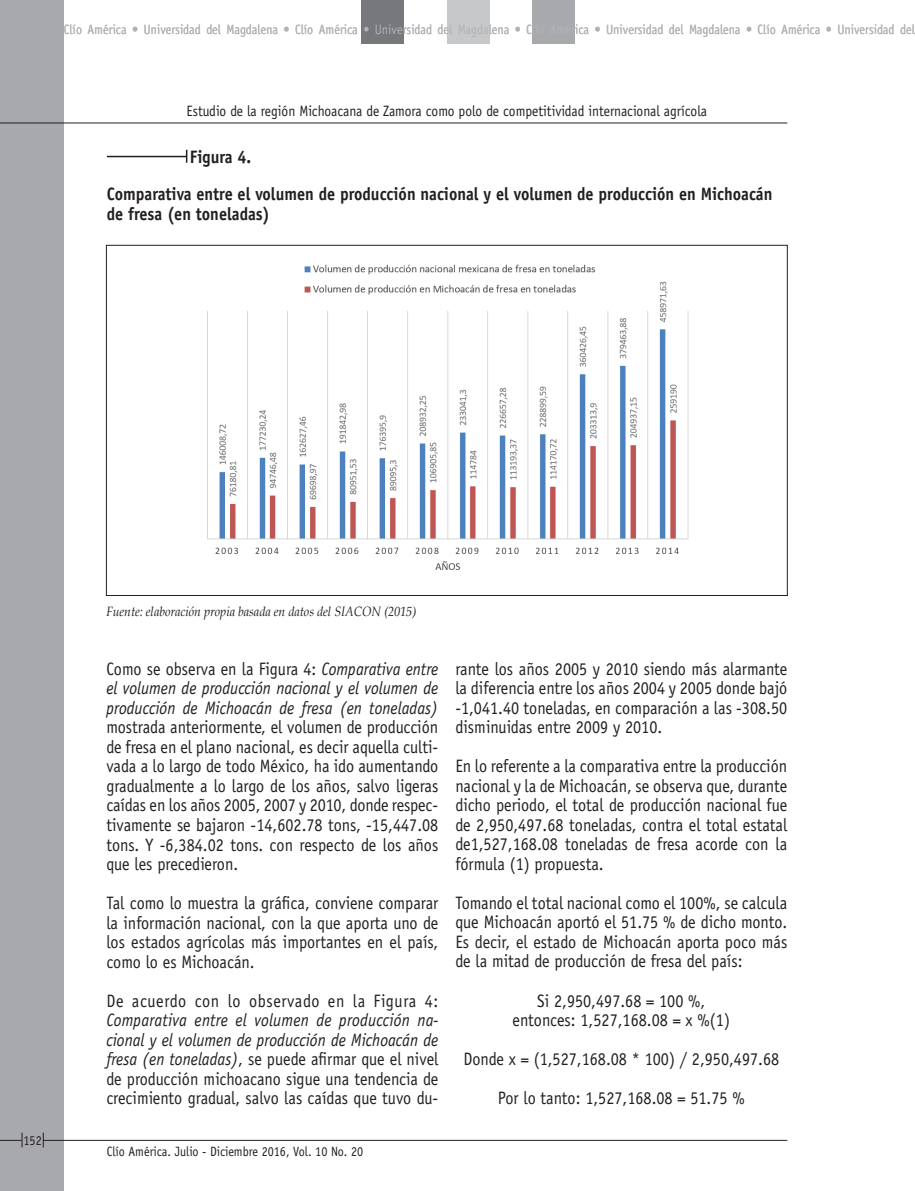
<style>
.page{position:relative;width:915px;height:1191px;background:#fff}
.page>*{position:absolute;margin:0;border:0;box-sizing:border-box;transform-origin:0 0}
.t1{font:18px/19.5px "Officina Sans";color:#231f20;text-align:justify;scale:.9 1}
.t2{font:italic 18px/19.5px "Officina Sans";color:#231f20;text-align:justify;scale:.9 1}
.t3{font:700 18px/37px "Officina Sans";color:#231f20;scale:.9 1}
.t4{font:18px "Officina Sans";letter-spacing:.035em;color:#231f20;scale:.9 1}
.t5{font:15px "Officina Sans";color:#231f20;scale:.9 1}
.t6{font:13.5px "Officina Sans";color:#b2b3b7;scale:.9 1}
.t7{font:italic 13.5px "Book Antiqua";color:#231f20;scale:.9 1}
.t8{font:13.5px "Officina Sans";color:#231f20;scale:.9 1}
.s1{font-style:normal}
.s2{font-style:italic}
</style>
<div class="page">
<div style="left:0;top:0;width:64px;height:1191px;background:#a8a9ad"></div>
<hr style="left:43px;top:1140px;width:744px;height:1px;background:#231f20">
<svg style="left:43px;top:1132px;width:1px;height:15px"></svg>
<svg style="left:0;top:1132px;width:23px;height:15px"></svg>
<div style="left:361px;top:0;width:43px;height:44px;background:#76787b"></div>
<div style="left:531px;top:0;width:43px;height:44px;background:#a8a9ad"></div>
<div style="left:446px;top:0;width:43px;height:44px;background:#c7c8ca"></div>
<hr style="left:0;top:123px;width:787px;height:1px;background:#231f20">
<img style="left:207px;top:264px;width:482px;height:306px">
<hr style="left:107px;top:156px;width:80px;height:1px;background:#231f20">
<svg style="left:186px;top:150px;width:1px;height:13px"></svg>
<p class="t6" style="left:64px;top:21px;width:946px">Clío América • Universidad del Magdalena • Clío América • Universidad del Magdalena • Clío América • Universidad del Magdalena • Clío América • Universidad del</p>
<p class="t5" style="left:186px;top:102px;width:579px">Estudio de la región Michoacana de Zamora como polo de competitividad internacional agrícola</p>
<p class="t3" style="left:107px;top:138px;width:741px;text-indent:83px">Figura 4.<br>Comparativa entre el volumen de producción nacional y el volumen de producción en Michoacán</p>
<p class="t3" style="left:107px;top:195px;width:183px">de fresa (en toneladas)</p>
<p class="t8" style="left:24px;top:1132px;width:22px">152</p>
<p class="t7" style="left:106px;top:601px;width:346px">Fuente: elaboración propia basada en datos del SIACON (2015)</p>
<p class="t2" style="left:106px;top:659px;width:370px"><span class="s1">Como se observa en la Figura 4:</span> Comparativa entre el volumen de producción nacional y el volumen de producción de Michoacán de fresa (en toneladas)</p>
<p class="t1" style="left:106px;top:717px;width:370px">mostrada anteriormente, el volumen de producción de fresa en el plano nacional, es decir aquella culti&shy;vada a lo largo de todo México, ha ido aumentando gradualmente a lo largo de los años, salvo ligeras caídas en los años 2005, 2007 y 2010, donde respec&shy;tivamente se bajaron -14,602.78 tons, -15,447.08 tons. Y -6,384.02 tons. con respecto de los años que les precedieron.</p>
<p class="t1" style="left:106px;top:893px;width:370px">Tal como lo muestra la gráfica, conviene comparar la información nacional, con la que aporta uno de los estados agrícolas más importantes en el país, como lo es Michoacán.</p>
<p class="t4" style="left:106px;top:990px;width:370px">De acuerdo con lo observado en la Figura 4:</p>
<p class="t1" style="left:106px;top:1010px;width:370px"><span class="s2">Comparativa entre el volumen de producción na&shy;cional y el volumen de producción de Michoacán de fresa (en toneladas)</span>, se puede afirmar que el nivel de producción michoacano sigue una tendencia de crecimiento gradual, salvo las caídas que tuvo du-</p>
<p class="t8" style="left:107px;top:1144px;width:286px">Clío América. Julio - Diciembre 2016, Vol. 10 No. 20</p>
<p class="t1" style="left:455px;top:659px;width:370px">rante los años 2005 y 2010 siendo más alarmante la diferencia entre los años 2004 y 2005 donde bajó -1,041.40 toneladas, en comparación a las -308.50 disminuidas entre 2009 y 2010.</p>
<p class="t1" style="left:455px;top:756px;width:370px">En lo referente a la comparativa entre la producción nacional y la de Michoacán, se observa que, durante dicho periodo, el total de producción nacional fue de 2,950,497.68 toneladas, contra el total estatal de1,527,168.08 toneladas de fresa acorde con la fórmula (1) propuesta.</p>
<p class="t1" style="left:455px;top:893px;width:370px">Tomando el total nacional como el 100%, se calcula que Michoacán aportó el 51.75 % de dicho monto.<br>Es decir, el estado de Michoacán aporta poco más de la mitad de producción de fresa del país:</p>
<p class="t1" style="left:512px;top:990px;width:243px;text-align:center">Si 2,950,497.68 = 100 %, entonces: 1,527,168.08 = x %(1)</p>
<p class="t1" style="left:463px;top:1039px;width:352px;line-height:39px;text-align:center">Donde x = (1,527,168.08 * 100) / 2,950,497.68<br>Por lo tanto: 1,527,168.08 = 51.75 %</p>
</div>
